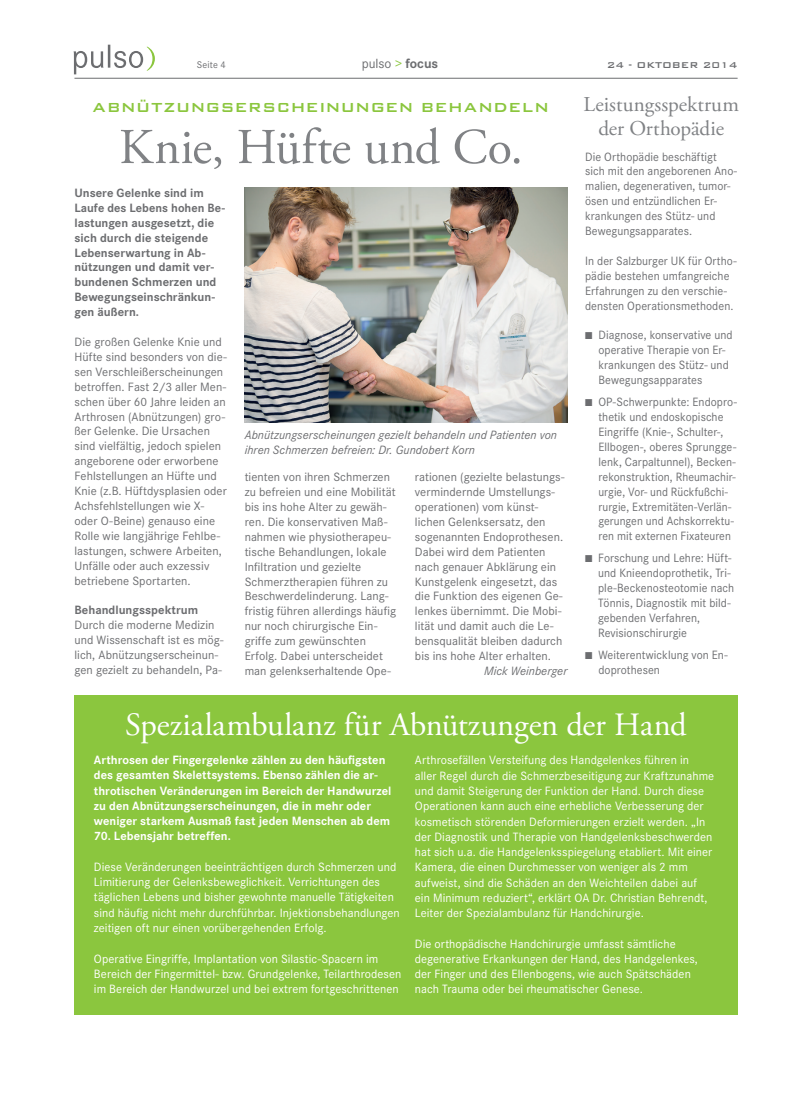
<style>
.page{position:relative;width:805px;height:1099px;background:#fff}
.page>*{position:absolute;margin:0;border:0;box-sizing:border-box;transform-origin:0 0}
.t1{font:50px "Adobe Garamond Pro";color:#808285}
.t2{font:32.5px "Adobe Garamond Pro";color:#fff}
.t3{font:21.12px/23.8px "Adobe Garamond Pro";color:#808285;text-align:center}
.t4{font:500 17.5px "Bank Gothic BT";letter-spacing:.005em;color:#8bc63e}
.t5{font:13.75px "Corporate S";color:#6c6d70}
.t6{font:12.5px/14.9px "Corporate S";letter-spacing:.005em;color:#6c6d70}
.t7{font:12.5px/15.2px "Corporate S";letter-spacing:.005em;color:#fff}
.t8{font:12.5px/14.9px "Corporate S";letter-spacing:.005em;color:#6c6d70;scale:.96 1}
.t9{font:700 12.5px/15.2px "Corporate S";color:#fff}
.t10{font:700 12.5px/14.9px "Corporate S";color:#6c6d70}
.t11{font:italic 12.5px/14.9px "Corporate S";letter-spacing:.005em;color:#6c6d70}
.t12{font:500 11.25px "Bank Gothic BT";color:#6c6d70}
.t13{font:10px "Corporate S";letter-spacing:.01em;color:#6c6d70}
.s1{color:#8bc63e}
.s2{font-weight:700}
</style>
<div class="page">
<svg style="left:74px;top:45px;width:81px;height:29px"></svg>
<hr style="left:74px;top:78px;width:663px;height:1px;background:#6c6d70">
<div style="left:74px;top:694px;width:663px;height:320px;background:#8bc63e"></div>
<img style="left:244px;top:188px;width:323px;height:234px">
<p class="t13" style="left:197px;top:59px;width:30px">Seite 4</p>
<p class="t5" style="left:361px;top:56px;width:78px">pulso <span class="s1">&gt;</span> <span class="s2">focus</span></p>
<p class="t12" style="left:606px;top:59px;width:132px">24 - OKTOBER 2014</p>
<h3 class="t4" style="left:92px;top:98px;width:458px">ABNÜTZUNGSERSCHEINUNGEN BEHANDELN</h3>
<h1 class="t1" style="left:119px;top:117px;width:405px">Knie, Hüfte und Co.</h1>
<p class="t10" style="left:74px;top:185px;width:152px">Unsere Gelenke sind im<br>Laufe des Lebens hohen Be&shy;lastungen ausgesetzt, die sich durch die steigende<br>Lebenserwartung in Ab&shy;nützungen und damit ver&shy;bundenen Schmerzen und<br>Bewegungseinschränkun&shy;gen äußern.</p>
<p class="t6" style="left:74px;top:334px;width:154px">Die großen Gelenke Knie und<br>Hüfte sind besonders von die&shy;sen Verschleißerscheinungen betroffen. Fast 2/3 aller Men&shy;schen über 60 Jahre leiden an<br>Arthrosen (Abnützungen) gro&shy;ßer Gelenke. Die Ursachen sind vielfältig, jedoch spielen angeborene oder erworbene<br>Fehlstellungen an Hüfte und<br>Knie (z.B. Hüftdysplasien oder<br>Achsfehlstellungen wie X&shy;oder O-Beine) genauso eine<br>Rolle wie langjährige Fehlbe&shy;lastungen, schwere Arbeiten,<br>Unfälle oder auch exzessiv betriebene Sportarten.</p>
<p class="t10" style="left:74px;top:603px;width:125px">Behandlungsspektrum</p>
<p class="t6" style="left:74px;top:618px;width:150px">Durch die moderne Medizin und Wissenschaft ist es mög&shy;lich, Abnützungserscheinun&shy;gen gezielt zu behandeln, Pa-</p>
<p class="t11" style="left:244px;top:427px;width:314px">Abnützungserscheinungen gezielt behandeln und Patienten von ihren Schmerzen befreien: Dr. Gundobert Korn</p>
<p class="t6" style="left:244px;top:470px;width:153px">tienten von ihren Schmerzen zu befreien und eine Mobilität bis ins hohe Alter zu gewäh&shy;ren. Die konservativen Maß&shy;nahmen wie physiotherapeu&shy;tische Behandlungen, lokale<br>Infiltration und gezielte<br>Schmerztherapien führen zu<br>Beschwerdelinderung. Lang&shy;fristig führen allerdings häufig nur noch chirurgische Ein&shy;griffe zum gewünschten<br>Erfolg. Dabei unterscheidet man gelenkserhaltende Ope-</p>
<p class="t6" style="left:415px;top:470px;width:151px">rationen (gezielte belastungs&shy;vermindernde Umstellungs&shy;operationen) vom künst&shy;lichen Gelenksersatz, den sogenannten Endoprothesen.<br>Dabei wird dem Patienten nach genauer Abklärung ein<br>Kunstgelenk eingesetzt, das die Funktion des eigenen Ge&shy;lenkes übernimmt. Die Mobi&shy;lität und damit auch die Le&shy;bensqualität bleiben dadurch bis ins hohe Alter erhalten.</p>
<p class="t11" style="left:484px;top:663px;width:85px">Mick Weinberger</p>
<h3 class="t3" style="left:583px;top:93px;width:157px">Leistungsspektrum der Orthopädie</h3>
<p class="t8" style="left:585px;top:149px;width:160px">Die Orthopädie beschäftigt sich mit den angeborenen Ano&shy;malien, degenerativen, tumor&shy;ösen und entzündlichen Er&shy;krankungen des Stütz- und<br>Bewegungsapparates.</p>
<p class="t8" style="left:585px;top:253px;width:159px">In der Salzburger UK für Ortho&shy;pädie bestehen umfangreiche<br>Erfahrungen zu den verschie&shy;densten Operationsmethoden.</p>
<p class="t8" style="left:598px;top:328px;width:141px;text-indent:-13px">■ Diagnose, konservative und operative Therapie von Er&shy;krankungen des Stütz- und<br>Bewegungsapparates</p>
<p class="t8" style="left:598px;top:395px;width:146px;text-indent:-13px">■ OP-Schwerpunkte: Endopro&shy;thetik und endoskopische<br>Eingriffe (Knie-, Schulter-,<br>Ellbogen-, oberes Sprungge&shy;lenk, Carpaltunnel), Becken&shy;rekonstruktion, Rheumachir&shy;urgie, Vor- und Rückfußchi&shy;rurgie, Extremitäten-Verlän&shy;gerungen und Achskorrektu&shy;ren mit externen Fixateuren</p>
<p class="t8" style="left:598px;top:551px;width:143px;text-indent:-13px">■ Forschung und Lehre: Hüft&shy;und Knieendoprothetik, Tri&shy;ple-Beckenosteotomie nach<br>Tönnis, Diagnostik mit bild&shy;gebenden Verfahren,<br>Revisionschirurgie</p>
<p class="t8" style="left:598px;top:647px;width:136px;text-indent:-13px">■ Weiterentwicklung von En&shy;doprothesen</p>
<h2 class="t2" style="left:125px;top:705px;width:563px">Spezialambulanz für Abnützungen der Hand</h2>
<p class="t9" style="left:94px;top:752px;width:299px">Arthrosen der Fingergelenke zählen zu den häufigsten des gesamten Skelettsystems. Ebenso zählen die ar&shy;throtischen Veränderungen im Bereich der Handwurzel zu den Abnützungserscheinungen, die in mehr oder weniger starkem Ausmaß fast jeden Menschen ab dem</p>
<p class="t9" style="left:94px;top:828px;width:138px">70. Lebensjahr betreffen.</p>
<p class="t7" style="left:94px;top:859px;width:307px">Diese Veränderungen beeinträchtigen durch Schmerzen und Limitierung der Gelenksbeweglichkeit. Verrichtungen des täglichen Lebens und bisher gewohnte manuelle Tätigkeiten sind häufig nicht mehr durchführbar. Injektionsbehandlungen zeitigen oft nur einen vorübergehenden Erfolg.</p>
<p class="t7" style="left:94px;top:950px;width:309px">Operative Eingriffe, Implantation von Silastic-Spacern im<br>Bereich der Fingermittel- bzw. Grundgelenke, Teilarthrodesen im Bereich der Handwurzel und bei extrem fortgeschrittenen</p>
<p class="t7" style="left:415px;top:753px;width:301px">Arthrosefällen Versteifung des Handgelenkes führen in<br>aller Regel durch die Schmerzbeseitigung zur Kraftzunahme und damit Steigerung der Funktion der Hand. Durch diese Operationen kann auch eine erhebliche Verbesserung der kosmetisch störenden Deformierungen erzielt werden. „In der Diagnostik und Therapie von Handgelenksbeschwerden hat sich u.a. die Handgelenksspiegelung etabliert. Mit einer Kamera, die einen Durchmesser von weniger als 2 mm aufweist, sind die Schäden an den Weichteilen dabei auf ein Minimum reduziert“, erklärt OA Dr. Christian Behrendt, Leiter der Spezialambulanz für Handchirurgie.</p>
<p class="t7" style="left:415px;top:936px;width:284px">Die orthopädische Handchirurgie umfasst sämtliche degenerative Erkankungen der Hand, des Handgelenkes, der Finger und des Ellenbogens, wie auch Spätschäden nach Trauma oder bei rheumatischer Genese.</p>
</div>
